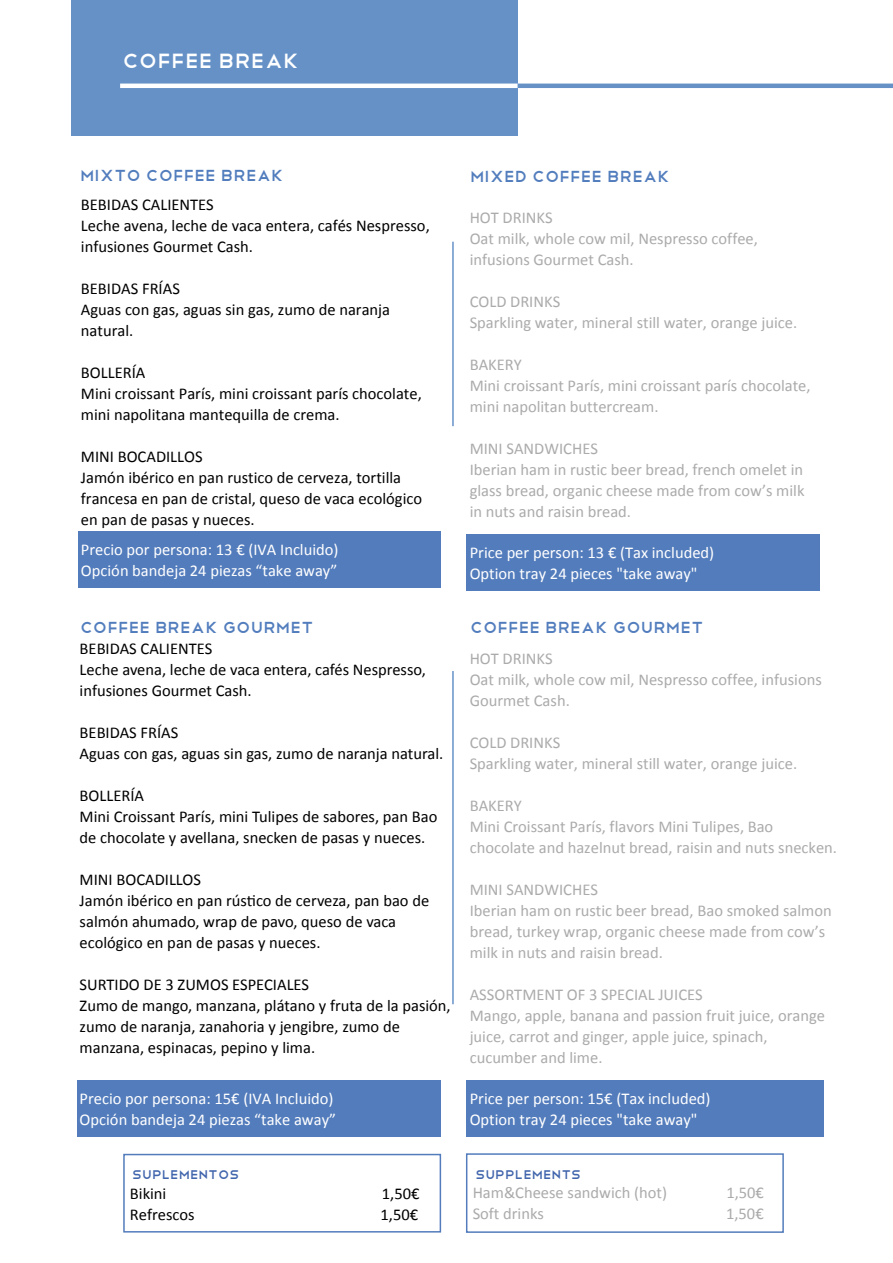
<style>
.page{position:relative;width:893px;height:1263px;background:#fff}
.page>*{position:absolute;margin:0;border:0;box-sizing:border-box;transform-origin:0 0}
.t1{font:27px "Telegrafico";color:#fff}
.t2{font:21px "Telegrafico";color:#527dbd}
.t3{font:16.5px/21px "Calibri";color:#000}
.t4{font:16.5px/21px "Calibri";color:#ababab}
.t5{font:16.5px/21px "Calibri";color:#fff}
.t6{font:16.5px "Telegrafico";color:#4266ad}
</style>
<div class="page">
<div style="left:71px;top:0;width:446px;height:136px;background:#6591c7"></div>
<hr style="left:120px;top:84px;width:397px;height:4px;background:#fff">
<hr style="left:517px;top:84px;width:375px;height:4px;background:#6591c7">
<hr style="left:452px;top:242px;width:1px;height:184px;background:#3f76ba">
<hr style="left:452px;top:671px;width:1px;height:333px;background:#3f76ba">
<div style="left:78px;top:531px;width:362px;height:57px;background:#537cbc"></div>
<div style="left:466px;top:534px;width:354px;height:56px;background:#537cbc"></div>
<div style="left:123px;top:1154px;width:318px;height:79px;border:1px solid #537cbc"></div>
<div style="left:466px;top:1153px;width:317px;height:80px;border:1px solid #537cbc"></div>
<div style="left:77px;top:1080px;width:363px;height:57px;background:#537cbc"></div>
<div style="left:466px;top:1080px;width:357px;height:57px;background:#537cbc"></div>
<h1 class="t1" style="left:122px;top:43px;width:178px">Coffee Break</h1>
<p class="t2" style="left:80px;top:162px;width:205px">mixto COFFEE BREAK</p>
<p class="t3" style="left:81px;top:194px;width:350px">BEBIDAS CALIENTES<br>Leche avena, leche de vaca entera, cafés Nespresso, infusiones Gourmet Cash.</p>
<p class="t3" style="left:81px;top:278px;width:310px">BEBIDAS FRÍAS<br>Aguas con gas, aguas sin gas, zumo de naranja natural.</p>
<p class="t3" style="left:81px;top:362px;width:342px">BOLLERÍA<br>Mini croissant París, mini croissant parís chocolate, mini napolitana mantequilla de crema.</p>
<p class="t3" style="left:81px;top:446px;width:343px">MINI BOCADILLOS<br>Jamón ibérico en pan rustico de cerveza, tortilla francesa en pan de cristal, queso de vaca ecológico en pan de pasas y nueces.</p>
<p class="t5" style="left:81px;top:539px;width:259px">Precio por persona: 13 € (IVA Incluido)<br>Opción bandeja 24 piezas “take away”</p>
<p class="t2" style="left:80px;top:613px;width:235px">COFFEE BREAK gourmet</p>
<p class="t3" style="left:80px;top:638px;width:348px">BEBIDAS CALIENTES<br>Leche avena, leche de vaca entera, cafés Nespresso, infusiones Gourmet Cash.</p>
<p class="t3" style="left:80px;top:722px;width:365px">BEBIDAS FRÍAS<br>Aguas con gas, aguas sin gas, zumo de naranja natural.</p>
<p class="t3" style="left:80px;top:785px;width:359px">BOLLERÍA<br>Mini Croissant París, mini Tulipes de sabores, pan Bao de chocolate y avellana, snecken de pasas y nueces.</p>
<p class="t3" style="left:80px;top:869px;width:351px">MINI BOCADILLOS<br>Jamón ibérico en pan rúsMco de cerveza, pan bao de salmón ahumado, wrap de pavo, queso de vaca ecológico en pan de pasas y nueces.</p>
<p class="t3" style="left:80px;top:974px;width:372px">SURTIDO DE 3 ZUMOS ESPECIALES<br>Zumo de mango, manzana, plátano y fruta de la pasión, zumo de naranja, zanahoria y jengibre, zumo de manzana, espinacas, pepino y lima.</p>
<p class="t5" style="left:80px;top:1088px;width:258px">Precio por persona: 15€ (IVA Incluido)<br>Opción bandeja 24 piezas “take away”</p>
<p class="t2" style="left:470px;top:163px;width:201px">MIXED COFFEE BREAK</p>
<p class="t4" style="left:469px;top:207px;width:290px">HOT DRINKS<br>Oat milk, whole cow mil, Nespresso coffee, infusions Gourmet Cash.</p>
<p class="t4" style="left:469px;top:291px;width:329px">COLD DRINKS<br>Sparkling water, mineral still water, orange juice.</p>
<p class="t4" style="left:469px;top:354px;width:342px">BAKERY<br>Mini croissant París, mini croissant parís chocolate, mini napolitan buttercream.</p>
<p class="t4" style="left:469px;top:437px;width:336px">MINI SANDWICHES<br>Iberian ham in rustic beer bread, french omelet in glass bread, organic cheese made from cow’s milk in nuts and raisin bread.</p>
<p class="t5" style="left:469px;top:542px;width:246px">Price per person: 13 € (Tax included)<br>Option tray 24 pieces "take away"</p>
<p class="t2" style="left:470px;top:613px;width:235px">COFFEE BREAK gourmet</p>
<p class="t4" style="left:469px;top:648px;width:353px">HOT DRINKS<br>Oat milk, whole cow mil, Nespresso coffee, infusions<br>Gourmet Cash.</p>
<p class="t4" style="left:469px;top:732px;width:329px">COLD DRINKS<br>Sparkling water, mineral still water, orange juice.</p>
<p class="t4" style="left:469px;top:795px;width:369px">BAKERY<br>Mini Croissant París, flavors Mini Tulipes, Bao chocolate and hazelnut bread, raisin and nuts snecken.</p>
<p class="t4" style="left:469px;top:879px;width:363px">MINI SANDWICHES<br>Iberian ham on rustic beer bread, Bao smoked salmon bread, turkey wrap, organic cheese made from cow’s milk in nuts and raisin bread.</p>
<p class="t4" style="left:469px;top:984px;width:357px">ASSORTMENT OF 3 SPECIAL JUICES<br>Mango, apple, banana and passion fruit juice, orange juice, carrot and ginger, apple juice, spinach, cucumber and lime.</p>
<p class="t5" style="left:469px;top:1088px;width:242px">Price per person: 15€ (Tax included)<br>Option tray 24 pieces "take away"</p>
<p class="t6" style="left:132px;top:1164px;width:109px">SUPLEMENTOS</p>
<p class="t6" style="left:475px;top:1164px;width:107px">SUPPLEMENTS</p>
<p class="t3" style="left:130px;top:1183px;width:38px">Bikini</p>
<p class="t3" style="left:382px;top:1183px;width:39px">1,50€</p>
<p class="t3" style="left:130px;top:1204px;width:66px">Refrescos</p>
<p class="t3" style="left:380px;top:1204px;width:39px">1,50€</p>
<p class="t4" style="left:472px;top:1182px;width:196px">Ham&amp;Cheese sandwich (hot)</p>
<p class="t4" style="left:726px;top:1182px;width:39px">1,50€</p>
<p class="t4" style="left:472px;top:1203px;width:73px">Soft drinks</p>
<p class="t4" style="left:726px;top:1203px;width:39px">1,50€</p>
</div>
